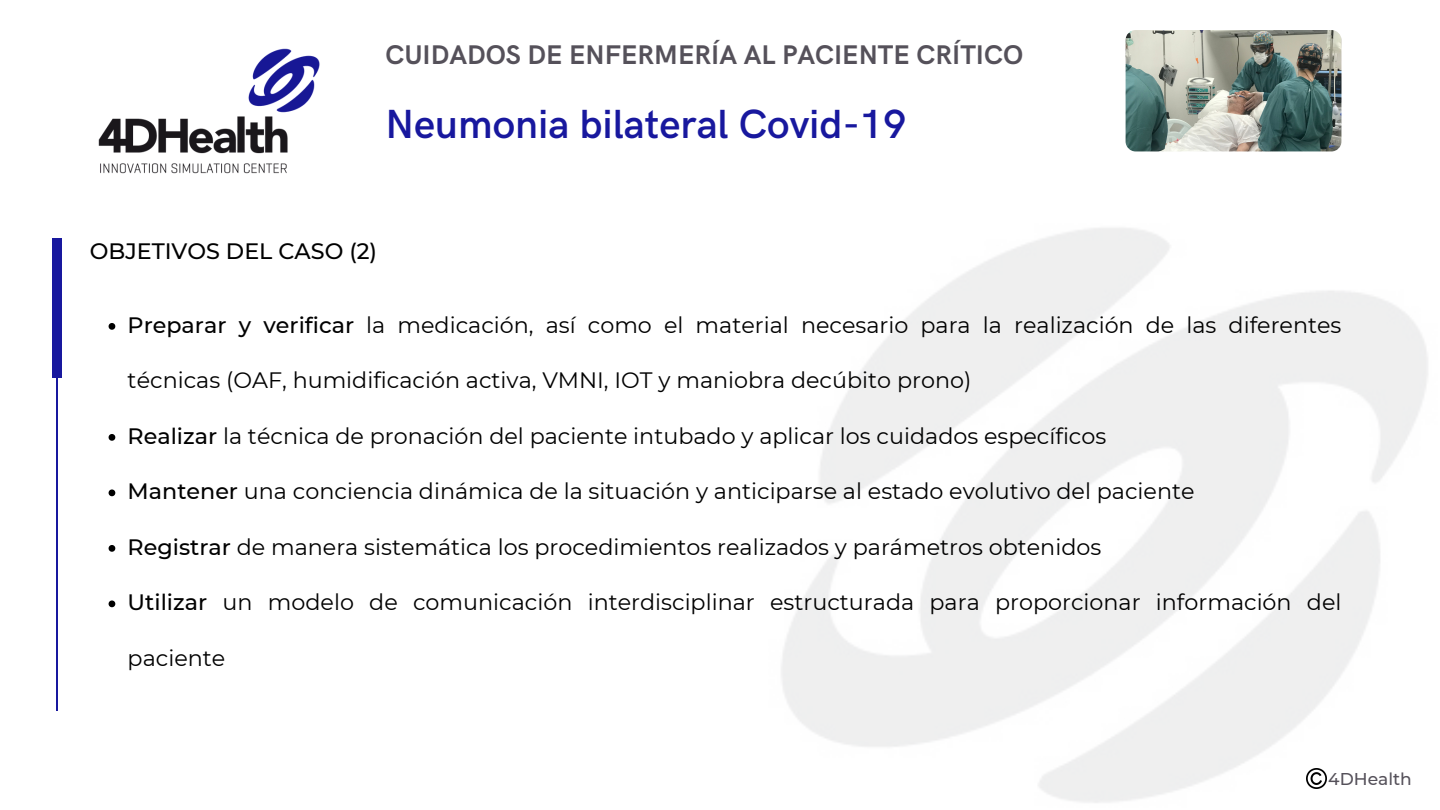
<style>
.page{position:relative;width:1440px;height:810px;background:#fff}
.page>*{position:absolute;margin:0;border:0;box-sizing:border-box;transform-origin:0 0}
.t1{font:600 40.8px "HK Grotesk";color:#18189e}
.t2{font:700 27.1px "HK Grotesk";color:#55515a}
.t3{font:22.3px "Montserrat";color:#000}
.t4{font:500 22.3px "Montserrat";color:#000}
.t5{font:500 17.1px "Montserrat";color:#55515a}
.s1{font-weight:500}
</style>
<div class="page">
<img style="left:98px;top:48px;width:222px;height:126px">
<img style="left:1126px;top:30px;width:215px;height:121px;border-radius:10px">
<div style="left:52px;top:238px;width:9px;height:140px;background:#18189e"></div>
<hr style="left:56px;top:238px;width:1px;height:473px;background:#18189e">
<img style="left:781px;top:228px;width:647px;height:575px">
<img style="left:1306px;top:769px;width:20px;height:20px">
<svg style="left:109px;top:323px;width:6px;height:7px"></svg>
<svg style="left:109px;top:434px;width:6px;height:7px"></svg>
<svg style="left:109px;top:489px;width:6px;height:7px"></svg>
<svg style="left:109px;top:545px;width:6px;height:7px"></svg>
<svg style="left:109px;top:600px;width:6px;height:7px"></svg>
<h2 class="t2" style="left:385px;top:40px;width:639px">CUIDADOS DE ENFERMERÍA AL PACIENTE CRÍTICO</h2>
<p class="t1" style="left:385px;top:102px;width:523px">Neumonia bilateral Covid-19</p>
<p class="t4" style="left:90px;top:238px;width:289px">OBJETIVOS DEL CASO (2)</p>
<p class="t3" style="left:128px;top:311px;width:1215px"><span class="s1">Preparar y verificar</span> la medicación, así como el material necesario para la realización de las diferentes</p>
<p class="t3" style="left:128px;top:367px;width:845px">técnicas (OAF, humidificación activa, VMNI, IOT y maniobra decúbito prono)</p>
<h3 class="t3" style="left:128px;top:422px;width:980px"><span class="s1">Realizar</span> la técnica de pronación del paciente intubado y aplicar los cuidados específicos</h3>
<p class="t3" style="left:128px;top:478px;width:1068px"><span class="s1">Mantener</span> una conciencia dinámica de la situación y anticiparse al estado evolutivo del paciente</p>
<p class="t3" style="left:128px;top:533px;width:975px"><span class="s1">Registrar</span> de manera sistemática los procedimientos realizados y parámetros obtenidos</p>
<p class="t3" style="left:128px;top:589px;width:1215px"><span class="s1">Utilizar</span> un modelo de comunicación interdisciplinar estructurada para proporcionar información del</p>
<p class="t3" style="left:128px;top:644px;width:99px">paciente</p>
<p class="t5" style="left:1328px;top:769px;width:85px">4DHealth</p>
</div>
